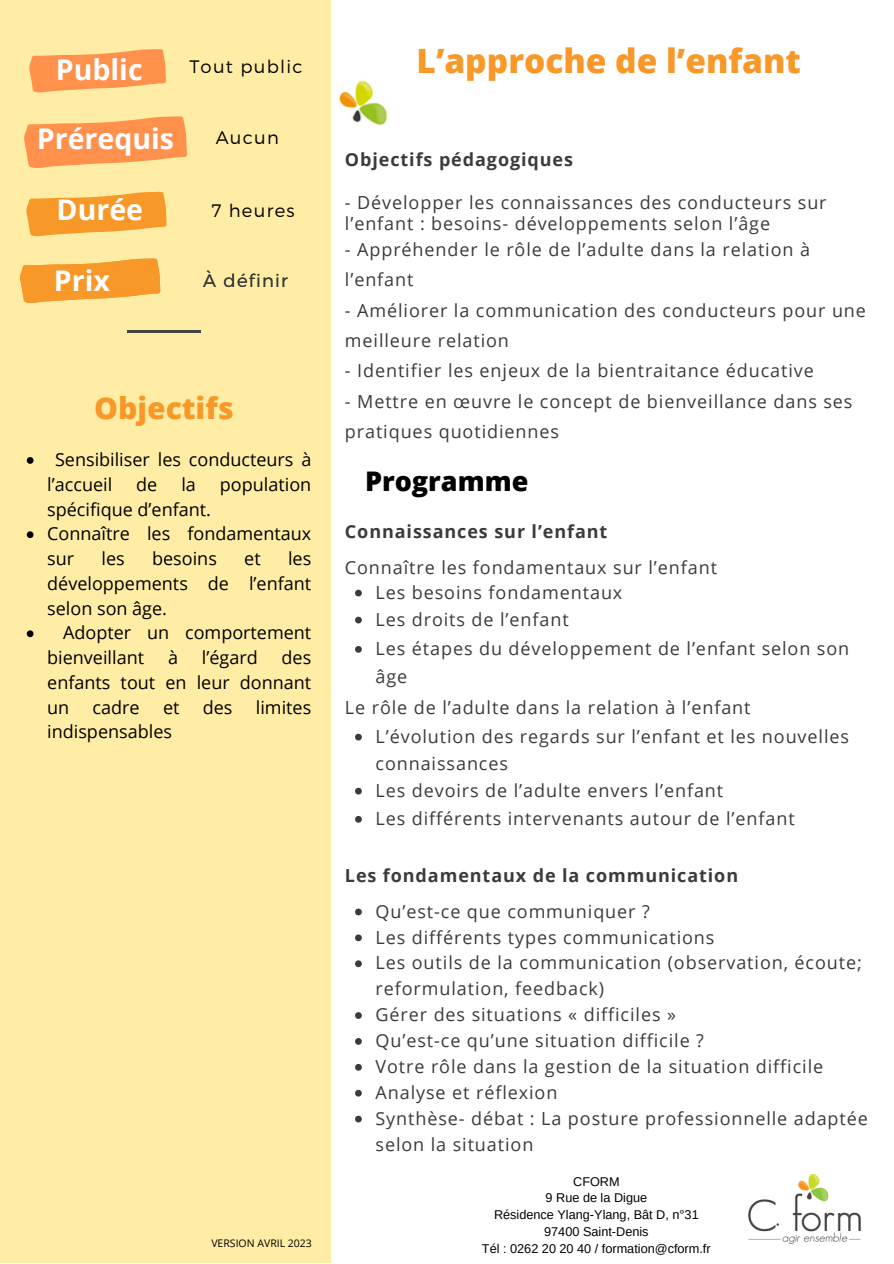
<style>
.page{position:relative;width:894px;height:1264px;background:#fff}
.page>*{position:absolute;margin:0;border:0;box-sizing:border-box;transform-origin:0 0}
.t1{font:800 33.45px "Open Sans";color:#f89828}
.t2{font:800 30px "Open Sans";color:#f89828}
.t3{font:700 28.5px "Open Sans";color:#fff}
.t4{font:800 27px "Open Sans";color:#000}
.t5{font:18px/30.3px "Open Sans";letter-spacing:.05em;color:#3b3b3b}
.t6{font:18px/24.8px "Open Sans";color:#000}
.t7{font:700 18px "Open Sans";letter-spacing:.05em;color:#3b3b3b}
.t8{font:300 18px "Montserrat";letter-spacing:.07em;color:#000}
.t9{font:300 18px "Montserrat";letter-spacing:.07em;color:#3b3b3b}
.t10{font:12.75px/17px "Arimo";color:#000;text-align:center}
.t11{font:10.5px "Open Sans";color:#000}
</style>
<div class="page">
<div style="left:0;top:0;width:331px;height:1262px;background:#ffeda5"></div>
<hr style="left:127px;top:331px;width:74px;height:1px;background:#444440">
<svg style="left:29px;top:49px;width:137px;height:43px"></svg>
<img style="left:748px;top:1174px;width:113px;height:69px">
<img style="left:338px;top:80px;width:49px;height:46px">
<svg style="left:26px;top:192px;width:141px;height:44px"></svg>
<svg style="left:24px;top:116px;width:163px;height:52px"></svg>
<svg style="left:355px;top:589px;width:7px;height:7px"></svg>
<svg style="left:355px;top:616px;width:7px;height:7px"></svg>
<svg style="left:355px;top:646px;width:7px;height:6px"></svg>
<svg style="left:355px;top:733px;width:7px;height:7px"></svg>
<svg style="left:355px;top:787px;width:7px;height:7px"></svg>
<svg style="left:355px;top:816px;width:7px;height:6px"></svg>
<svg style="left:355px;top:908px;width:7px;height:7px"></svg>
<svg style="left:355px;top:934px;width:7px;height:7px"></svg>
<svg style="left:355px;top:960px;width:7px;height:7px"></svg>
<svg style="left:355px;top:1012px;width:7px;height:6px"></svg>
<svg style="left:355px;top:1038px;width:7px;height:6px"></svg>
<svg style="left:355px;top:1064px;width:7px;height:6px"></svg>
<svg style="left:355px;top:1089px;width:7px;height:7px"></svg>
<svg style="left:355px;top:1115px;width:7px;height:7px"></svg>
<svg style="left:20px;top:258px;width:140px;height:45px"></svg>
<svg style="left:27px;top:457px;width:6px;height:7px"></svg>
<svg style="left:27px;top:531px;width:6px;height:7px"></svg>
<svg style="left:27px;top:630px;width:6px;height:7px"></svg>
<h5 class="t3" style="left:56px;top:50px;width:88px">Public</h5>
<p class="t8" style="left:189px;top:55px;width:115px">Tout public</p>
<p class="t3" style="left:37px;top:119px;width:139px">Prérequis</p>
<p class="t8" style="left:216px;top:126px;width:65px">Aucun</p>
<h2 class="t3" style="left:57px;top:190px;width:88px">Durée</h2>
<p class="t8" style="left:211px;top:199px;width:85px">7 heures</p>
<h4 class="t3" style="left:54px;top:260px;width:57px">Prix</h4>
<p class="t9" style="left:203px;top:269px;width:86px">À définir</p>
<p class="t2" style="left:94px;top:387px;width:141px">Objectifs</p>
<p class="t6" style="left:47px;top:446px;width:265px;text-indent:8px">Sensibiliser les conducteurs à l’accueil</p>
<p class="t6" style="left:136px;top:471px;width:23px">de</p>
<p class="t6" style="left:181px;top:471px;width:16px">la</p>
<p class="t6" style="left:220px;top:471px;width:93px">population</p>
<p class="t6" style="left:47px;top:496px;width:165px">spécifique d’enfant.</p>
<p class="t6" style="left:47px;top:521px;width:265px">Connaître les fondamentaux sur</p>
<p class="t6" style="left:47px;top:545px;width:265px;text-align:justify;text-indent:241px">les développements de l’enfant selon son âge.</p>
<p class="t6" style="left:47px;top:620px;width:265px;text-indent:16px">Adopter un comportement bienveillant</p>
<p class="t6" style="left:101px;top:545px;width:25px">les</p>
<p class="t6" style="left:152px;top:545px;width:66px">besoins</p>
<p class="t6" style="left:244px;top:545px;width:18px">et</p>
<p class="t6" style="left:168px;top:644px;width:12px">à</p>
<p class="t6" style="left:202px;top:644px;width:57px">l’égard</p>
<p class="t6" style="left:47px;top:644px;width:265px;text-align:justify;text-indent:234px">des enfants tout en leur donnant un</p>
<p class="t6" style="left:93px;top:694px;width:49px">cadre</p>
<p class="t6" style="left:163px;top:694px;width:18px">et</p>
<p class="t6" style="left:203px;top:694px;width:31px">des</p>
<p class="t6" style="left:256px;top:694px;width:57px">limites</p>
<p class="t6" style="left:47px;top:719px;width:126px">indispensables</p>
<p class="t11" style="left:211px;top:1235px;width:102px">VERSION AVRIL 2023</p>
<p class="t1" style="left:416px;top:37px;width:386px">L’approche de l’enfant</p>
<p class="t7" style="left:345px;top:147px;width:229px">Objectifs pédagogiques</p>
<h1 class="t5" style="left:345px;top:191px;width:483px;line-height:21.3px">- Développer les connaissances des conducteurs sur l’enfant : besoins- développements selon l’âge</h1>
<h1 class="t5" style="left:345px;top:234px;width:466px">- Appréhender le rôle de l’adulte dans la relation à l’enfant</h1>
<h1 class="t5" style="left:345px;top:294px;width:522px">- Améliorer la communication des conducteurs pour une meilleure relation</h1>
<h1 class="t5" style="left:345px;top:355px;width:470px">- Identifier les enjeux de la bientraitance éducative</h1>
<h1 class="t5" style="left:345px;top:386px;width:509px">- Mettre en œuvre le concept de bienveillance dans ses pratiques quotidiennes</h1>
<h2 class="t4" style="left:365px;top:462px;width:165px">Programme</h2>
<h5 class="t7" style="left:345px;top:518px;width:264px">Connaissances sur l’enfant</h5>
<p class="t5" style="left:345px;top:552px;width:373px">Connaître les fondamentaux sur l’enfant</p>
<p class="t5" style="left:375px;top:576px;width:248px">Les besoins fondamentaux</p>
<h2 class="t5" style="left:375px;top:603px;width:195px">Les droits de l’enfant</h2>
<h5 class="t5" style="left:375px;top:634px;width:475px;line-height:28.2px">Les étapes du développement de l’enfant selon son âge</h5>
<h4 class="t5" style="left:345px;top:691px;width:407px">Le rôle de l’adulte dans la relation à l’enfant</h4>
<h5 class="t5" style="left:375px;top:722px;width:475px;line-height:27px">L’évolution des regards sur l’enfant et les nouvelles connaissances</h5>
<p class="t5" style="left:375px;top:774px;width:349px">Les devoirs de l’adulte envers l’enfant</p>
<h2 class="t5" style="left:375px;top:802px;width:420px">Les différents intervenants autour de l’enfant</h2>
<h5 class="t7" style="left:345px;top:862px;width:394px">Les fondamentaux de la communication</h5>
<p class="t5" style="left:375px;top:895px;width:276px">Qu’est-ce que communiquer ?</p>
<h5 class="t5" style="left:375px;top:921px;width:340px">Les différents types communications</h5>
<p class="t5" style="left:375px;top:949px;width:487px;line-height:25.8px">Les outils de la communication (observation, écoute; reformulation, feedback)</p>
<h3 class="t5" style="left:375px;top:999px;width:302px">Gérer des situations « difficiles »</h3>
<h4 class="t5" style="left:375px;top:1024px;width:330px">Qu’est-ce qu’une situation difficile ?</h4>
<h5 class="t5" style="left:375px;top:1050px;width:449px">Votre rôle dans la gestion de la situation difficile</h5>
<p class="t5" style="left:375px;top:1076px;width:183px">Analyse et réflexion</p>
<p class="t5" style="left:375px;top:1104px;width:494px;line-height:25.8px">Synthèse- débat : La posture professionnelle adaptée selon la situation</p>
<p class="t10" style="left:482px;top:1172px;width:230px">CFORM<br>9 Rue de la Digue<br>Résidence Ylang-Ylang, Bât D, n°31<br>97400 Saint-Denis<br>Tél : 0262 20 20 40 / formation@cform.fr</p>
</div>
